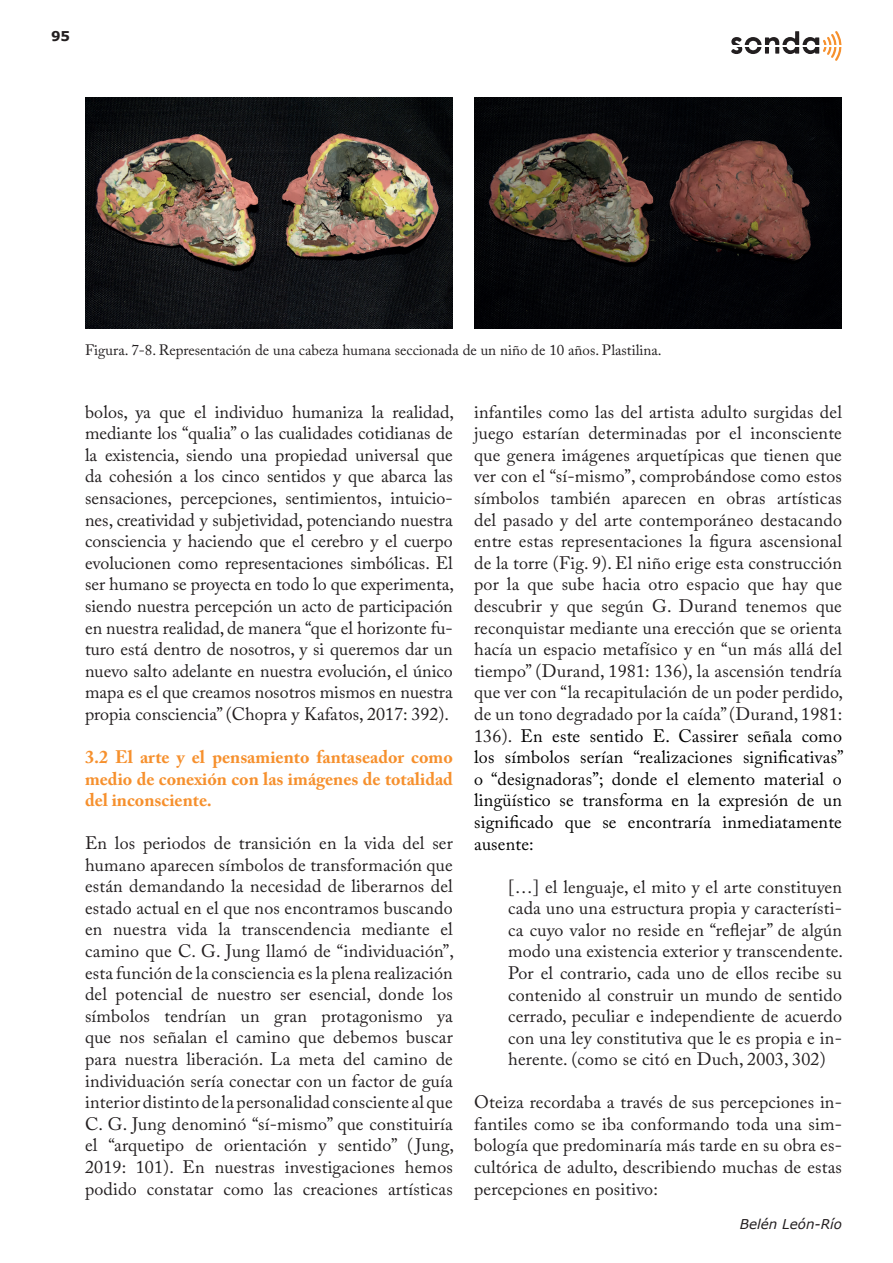
<style>
.page{position:relative;width:893px;height:1263px;background:#fff}
.page>*{position:absolute;margin:0;border:0;box-sizing:border-box;transform-origin:0 0}
.t1{font:18px/21.6px "Adobe Caslon Pro";letter-spacing:.01em;color:#231f20;text-align:justify}
.t2{font:700 18px/21.6px "Adobe Caslon Pro";color:#f6902d;text-align:justify}
.t3{font:15px "Adobe Caslon Pro";color:#231f20}
.t4{font:italic 13.5px "Verdana";color:#231f20}
.t5{font:700 13.5px "Verdana";color:#231f20}
.s1{color:#000001}
</style>
<div class="page">
<svg style="left:731px;top:31px;width:111px;height:30px"></svg>
<hr style="left:732px;top:45px;width:110px;height:2px;background:#fff">
<img style="left:85px;top:98px;width:368px;height:230px">
<img style="left:474px;top:98px;width:368px;height:230px">
<p class="t5" style="left:51px;top:28px;width:21px">95</p>
<p class="t3" style="left:85px;top:341px;width:578px">Figura. 7-8. Representación de una cabeza humana seccionada de un niño de 10 años. Plastilina.</p>
<p class="t1" style="left:85px;top:401px;width:371px">bolos, ya que el individuo humaniza la realidad, mediante los “qualia” o las cualidades cotidianas de la existencia, siendo una propiedad universal que da cohesión a los cinco sentidos y que abarca las sensaciones, percepciones, sentimientos, intuicio&shy;nes, creatividad y subjetividad, potenciando nuestra consciencia y haciendo que el cerebro y el cuerpo evolucionen como representaciones simbólicas. El ser humano se proyecta en todo lo que experimenta, siendo nuestra percepción un acto de participación en nuestra realidad, de manera “que el horizonte fu&shy;turo está dentro de nosotros, y si queremos dar un nuevo salto adelante en nuestra evolución, el único mapa es el que creamos nosotros mismos en nuestra propia consciencia” (Chopra y Kafatos, 2017: 392).</p>
<p class="t2" style="left:85px;top:746px;width:369px">3.2 El arte y el pensamiento fantaseador como medio de conexión con las imágenes de totalidad del inconsciente.</p>
<p class="t1" style="left:85px;top:832px;width:371px">En los periodos de transición en la vida del ser humano aparecen símbolos de transformación que están demandando la necesidad de liberarnos del estado actual en el que nos encontramos buscando en nuestra vida la transcendencia mediante el camino que C. G. Jung llamó de “individuación”, esta función de la consciencia es la plena realización del potencial de nuestro ser esencial, donde los símbolos tendrían un gran protagonismo ya que nos señalan el camino que debemos buscar para nuestra liberación. La meta del camino de individuación sería conectar con un factor de guía interior distinto de la personalidad consciente al que C. G. Jung denominó “sí-mismo” que constituiría el “arquetipo de orientación y sentido” ( Jung, 2019: 101). En nuestras investigaciones hemos podido constatar como las creaciones artísticas</p>
<p class="t1" style="left:474px;top:401px;width:371px">infantiles como las del artista adulto surgidas del juego estarían determinadas por el inconsciente que genera imágenes arquetípicas que tienen que ver con el “sí-mismo”, comprobándose como estos símbolos también aparecen en obras artísticas del pasado y del arte contemporáneo destacando entre estas representaciones la figura ascensional de la torre (Fig. 9). El niño erige esta construcción por la que sube hacia otro espacio que hay que descubrir y que según G. Durand tenemos que reconquistar mediante una erección que se orienta hacía un espacio metafísico y en “un más allá del tiempo” (Durand, 1981: 136), la ascensión tendría que ver con “la recapitulación de un poder perdido, de un tono degradado por la caída” (Durand, 1981:<br>136). <span class="s1">En este sentido E. Cassirer señala como los símbolos serían “realizaciones significativas” o “designadoras”; donde el elemento material o lingüístico se transforma en la expresión de un significado que se encontraría inmediatamente ausente:</span></p>
<p class="t1" style="left:508px;top:875px;width:337px">[…] el lenguaje, el mito y el arte constituyen cada uno una estructura propia y característi&shy;ca cuyo valor no reside en “reflejar” de algún modo una existencia exterior y transcendente.<br>Por el contrario, cada uno de ellos recibe su contenido al construir un mundo de sentido cerrado, peculiar e independiente de acuerdo con una ley constitutiva que le es propia e in&shy;herente. (como se citó en Duch, 2003, 302)</p>
<p class="t1" style="left:474px;top:1091px;width:369px">Oteiza recordaba a través de sus percepciones in&shy;fantiles como se iba conformando toda una sim&shy;bología que predominaría más tarde en su obra es&shy;cultórica de adulto, describiendo muchas de estas percepciones en positivo:</p>
<p class="t4" style="left:740px;top:1216px;width:104px">Belén León-Río</p>
</div>
